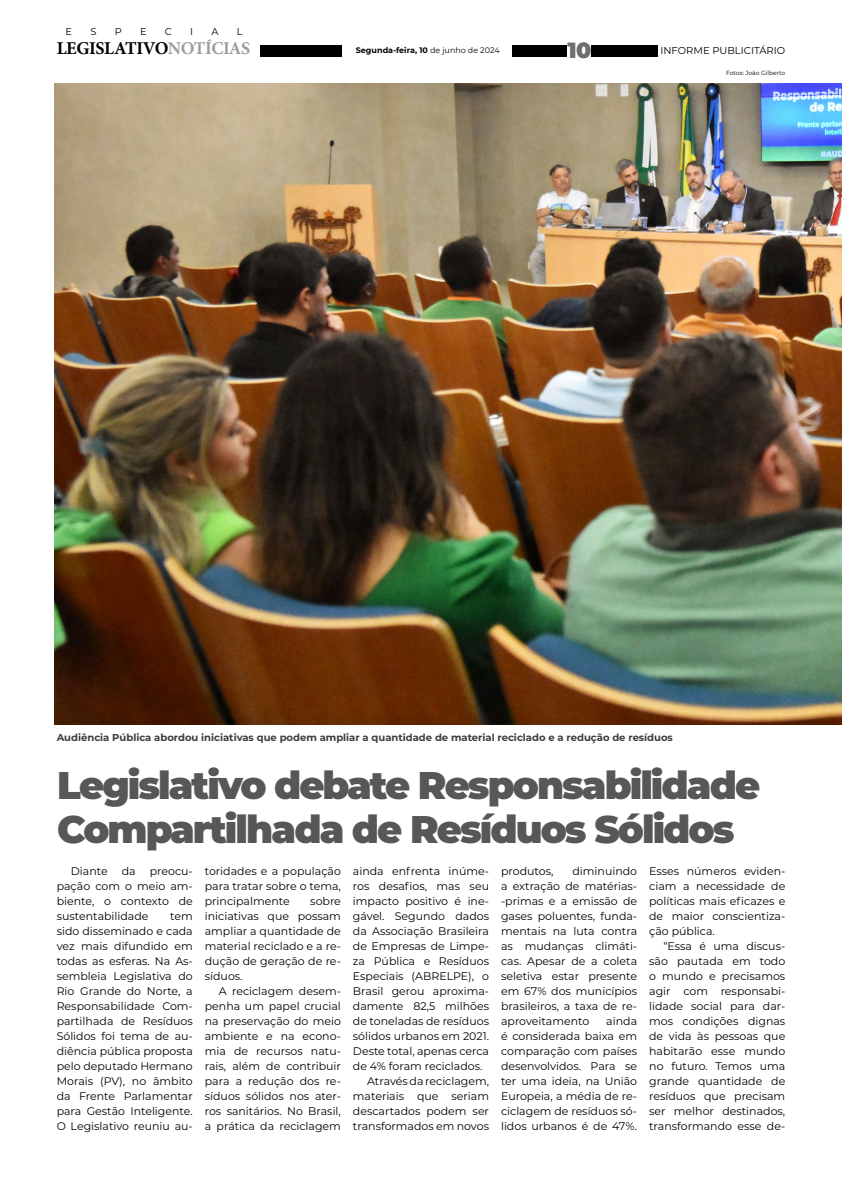
<style>
.page{position:relative;width:842px;height:1191px;background:#fff}
.page>*{position:absolute;margin:0;border:0;box-sizing:border-box;transform-origin:0 0}
.t1{font:900 38.5px/44px "Montserrat";letter-spacing:-.05em;color:#575756}
.t2{font:900 22px "Montserrat";color:#706f6f}
.t3{font:700 18.1px "Minion Pro";letter-spacing:-.025em;color:#000}
.t4{font:11px/15px "Montserrat";color:#000;text-align:justify}
.t5{font:700 10px "Montserrat";color:#3c3c3b}
.t6{font:10px "Montserrat";color:#000}
.t7{font:9.8px "Montserrat";color:#000}
.t8{font:700 8px "Montserrat";color:#000}
.t9{font:6px "Montserrat";color:#000}
.s1{color:#9d9d9c}
.s2{font-weight:400}
</style>
<div class="page">
<div style="left:261px;top:45px;width:81px;height:12px;background:#000"></div>
<div style="left:513px;top:45px;width:145px;height:12px;background:#000"></div>
<div style="left:568px;top:37px;width:23px;height:22px;background:#fff"></div>
<img style="left:54px;top:84px;width:788px;height:640px">
<p class="t7" style="left:65px;top:25px;width:8px">E</p>
<p class="t7" style="left:90px;top:25px;width:8px">S</p>
<p class="t7" style="left:115px;top:25px;width:9px">P</p>
<p class="t7" style="left:140px;top:25px;width:8px">E</p>
<p class="t7" style="left:165px;top:25px;width:9px">C</p>
<p class="t7" style="left:190px;top:25px;width:4px">I</p>
<p class="t7" style="left:212px;top:25px;width:9px">A</p>
<p class="t7" style="left:237px;top:25px;width:7px">L</p>
<h3 class="t3" style="left:57px;top:36px;width:195px">LEGISLATIVO<span class="s1">NOTÍCIAS</span></h3>
<p class="t6" style="left:660px;top:44px;width:126px">INFORME PUBLICITÁRIO</p>
<p class="t8" style="left:356px;top:44px;width:145px">Segunda-feira, 10 <span class="s2">de junho de 2024</span></p>
<h2 class="t2" style="left:568px;top:34px;width:25px">10</h2>
<p class="t9" style="left:726px;top:69px;width:61px">Fotos: João Gilberto</p>
<p class="t5" style="left:57px;top:730px;width:618px">Audiência Pública abordou iniciativas que podem ampliar a quantidade de material reciclado e a redução de resíduos</p>
<h1 class="t1" style="left:57px;top:761px;width:704px">Legislativo debate Responsabilidade<br>Compartilhada de Resíduos Sólidos</h1>
<p class="t4" style="left:71px;top:863px;width:38px">Diante</p>
<p class="t4" style="left:122px;top:863px;width:15px">da</p>
<p class="t4" style="left:57px;top:863px;width:138px;text-indent:93px">preocu&shy;pação com o meio am&shy;biente, o contexto de sustentabilidade</p>
<p class="t4" style="left:57px;top:908px;width:138px;text-indent:114px">tem sido disseminado e cada vez mais difundido em todas as esferas. Na As&shy;sembleia Legislativa do Rio Grande do Norte, a Responsabilidade Com&shy;partilhada de Resíduos Sólidos foi tema de au&shy;diência pública proposta pelo deputado Hermano Morais (PV), no âmbito da Frente Parlamentar para Gestão Inteligente.<br>O Legislativo reuniu au-</p>
<p class="t4" style="left:205px;top:863px;width:138px">toridades e a população para tratar sobre o tema, principalmente</p>
<p class="t4" style="left:205px;top:893px;width:138px;text-indent:105px">sobre iniciativas que possam ampliar a quantidade de material reciclado e a re&shy;dução de geração de re&shy;síduos.</p>
<p class="t4" style="left:205px;top:983px;width:138px;text-indent:14px">A reciclagem desem&shy;penha um papel crucial na preservação do meio ambiente e na econo&shy;mia de recursos natu&shy;rais, além de contribuir para a redução dos re&shy;síduos sólidos nos ater&shy;ros sanitários. No Brasil, a prática da reciclagem</p>
<p class="t4" style="left:353px;top:863px;width:138px">ainda enfrenta inúme-</p>
<p class="t4" style="left:353px;top:878px;width:138px">ros desafios, mas seu</p>
<p class="t4" style="left:353px;top:893px;width:138px">impacto positivo é ine-</p>
<p class="t4" style="left:353px;top:908px;width:138px">gável. Segundo dados</p>
<p class="t4" style="left:353px;top:923px;width:138px">da Associação Brasileira</p>
<p class="t4" style="left:353px;top:938px;width:138px">de Empresas de Limpe-</p>
<p class="t4" style="left:353px;top:953px;width:138px">za Pública e Resíduos</p>
<p class="t4" style="left:353px;top:968px;width:138px">Especiais (ABRELPE), o</p>
<p class="t4" style="left:353px;top:983px;width:138px">Brasil gerou aproxima-</p>
<p class="t4" style="left:353px;top:998px;width:138px">damente 82,5 milhões</p>
<p class="t4" style="left:353px;top:1013px;width:138px">de toneladas de resíduos</p>
<p class="t4" style="left:353px;top:1028px;width:138px">sólidos urbanos em 2021.</p>
<p class="t4" style="left:353px;top:1043px;width:138px">Deste total, apenas cerca</p>
<p class="t4" style="left:353px;top:1058px;width:131px">de 4% foram reciclados.</p>
<p class="t4" style="left:367px;top:1073px;width:123px">Através da reciclagem,</p>
<p class="t4" style="left:353px;top:1088px;width:138px">materiais que seriam</p>
<p class="t4" style="left:353px;top:1103px;width:138px">descartados podem ser</p>
<p class="t4" style="left:353px;top:1118px;width:138px">transformados em novos</p>
<p class="t4" style="left:501px;top:863px;width:138px;text-indent:71px">diminuindo a extração de matérias--primas e a emissão de gases poluentes, funda&shy;mentais na luta contra as mudanças climáti&shy;cas. Apesar de a coleta seletiva estar presente em 67% dos municípios brasileiros, a taxa de re&shy;aproveitamento</p>
<p class="t4" style="left:501px;top:863px;width:54px">produtos,</p>
<p class="t4" style="left:501px;top:1013px;width:138px;text-indent:105px">ainda é considerada baixa em comparação com países desenvolvidos. Para se ter uma ideia, na União Europeia, a média de re&shy;ciclagem de resíduos só&shy;lidos urbanos é de 47%.</p>
<p class="t4" style="left:649px;top:863px;width:138px">Esses números eviden&shy;ciam a necessidade de políticas mais eficazes e de maior conscientiza&shy;ção pública.</p>
<p class="t4" style="left:649px;top:938px;width:138px;text-indent:14px">“Essa é uma discus&shy;são pautada em todo o mundo e precisamos agir com responsabi&shy;lidade social para dar&shy;mos condições dignas de vida às pessoas que habitarão esse mundo no futuro. Temos uma grande quantidade de resíduos que precisam ser melhor destinados, transformando esse de-</p>
</div>
